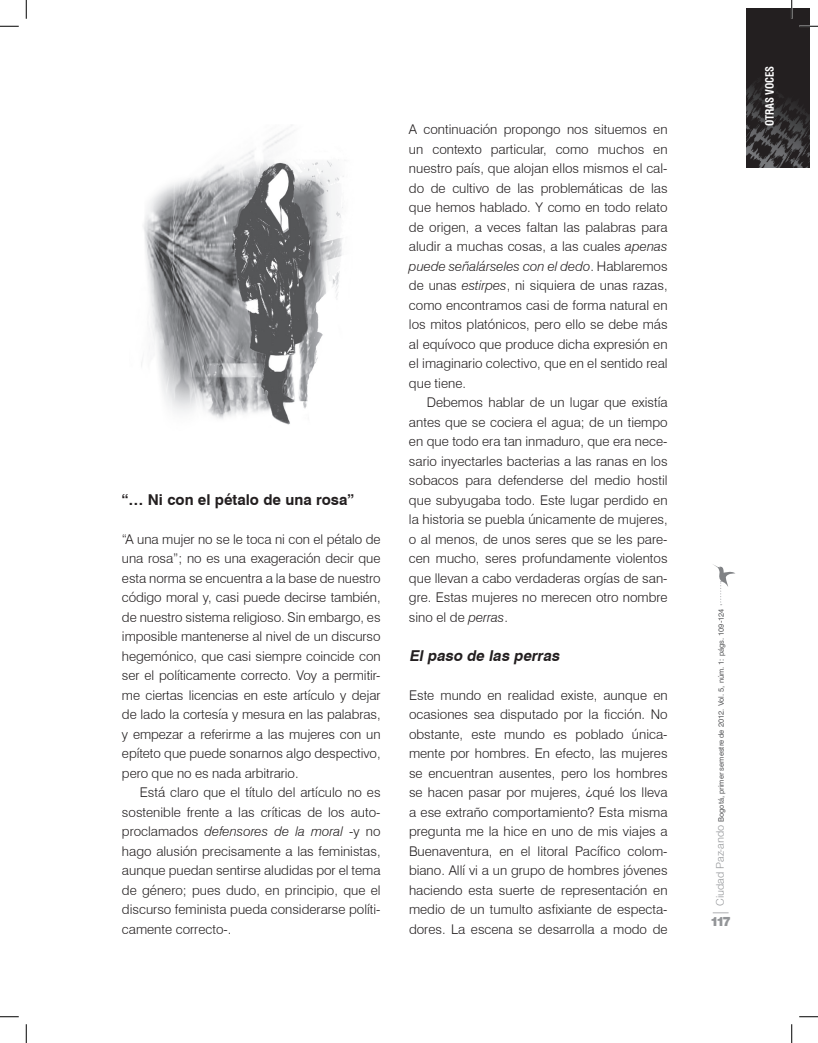
<style>
.page{position:relative;width:818px;height:1043px;background:#fff}
.page>*{position:absolute;margin:0;border:0;box-sizing:border-box;transform-origin:0 0}
.t1{font:700 15px "Swiss 721 BT";color:#231f20}
.t2{font:italic 700 15px "Swiss 721 BT";color:#231f20}
.t3{font:900 13.75px "Sans";color:#939598}
.t4{font:300 13.38px/19.5px "Swiss 721 BT";color:#231f20;text-align:justify}
.t5{font:700 condensed 11.25px "Swiss 721 BT";letter-spacing:-.01em;color:#fff;scale:.96 1}
.t6{font:7.5px "Sans";color:#57585a}
.s1{font-style:italic}
.s2{font-weight:300;font-size:11.25px;color:#939598}
</style>
<div class="page">
<svg style="left:712px;top:912px;width:16px;height:1px"></svg>
<img style="left:746px;top:9px;width:63px;height:159px">
<svg style="left:713px;top:564px;width:22px;height:41px"></svg>
<img style="left:141px;top:125px;width:203px;height:300px">
<svg style="left:0;top:25px;width:19px;height:2px"></svg>
<svg style="left:799px;top:25px;width:19px;height:2px"></svg>
<svg style="left:0;top:1016px;width:19px;height:1px"></svg>
<svg style="left:799px;top:1016px;width:19px;height:1px"></svg>
<svg style="left:25px;top:0;width:2px;height:19px"></svg>
<svg style="left:25px;top:1024px;width:2px;height:18px"></svg>
<svg style="left:790px;top:0;width:2px;height:19px"></svg>
<svg style="left:791px;top:1024px;width:1px;height:18px"></svg>
<p class="t1" style="left:122px;top:490px;width:234px">“… Ni con el pétalo de una rosa”</p>
<p class="t4" style="left:122px;top:529px;width:260px">“A una mujer no se le toca ni con el pétalo de una rosa”; no es una exageración decir que esta norma se encuentra a la base de nuestro código moral y, casi puede decirse también, de nuestro sistema religioso. Sin embargo, es imposible mantenerse al nivel de un discurso hegemónico, que casi siempre coincide con ser el políticamente correcto. Voy a permitir&shy;me ciertas licencias en este artículo y dejar de lado la cortesía y mesura en las palabras, y empezar a referirme a las mujeres con un epíteto que puede sonarnos algo despectivo, pero que no es nada arbitrario.</p>
<p class="t4" style="left:122px;top:782px;width:260px;text-indent:18px">Está claro que el título del artículo no es sostenible frente a las críticas de los auto&shy;proclamados <span class="s1">defensores de la moral</span> -y no hago alusión precisamente a las feministas, aunque puedan sentirse aludidas por el tema de género; pues dudo, en principio, que el discurso feminista pueda considerarse políti&shy;camente correcto-.</p>
<p class="t4" style="left:409px;top:120px;width:260px">A continuación propongo nos situemos en un contexto particular, como muchos en nuestro país, que alojan ellos mismos el cal&shy;do de cultivo de las problemáticas de las que hemos hablado. Y como en todo relato de origen, a veces faltan las palabras para aludir a muchas cosas, a las cuales <span class="s1">apenas puede señalárseles con el dedo</span>. Hablaremos de unas <span class="s1">estirpes</span>, ni siquiera de unas razas, como encontramos casi de forma natural en los mitos platónicos, pero ello se debe más al equívoco que produce dicha expresión en el imaginario colectivo, que en el sentido real que tiene.</p>
<p class="t4" style="left:409px;top:393px;width:260px;text-indent:18px">Debemos hablar de un lugar que existía antes que se cociera el agua; de un tiempo en que todo era tan inmaduro, que era nece&shy;sario inyectarles bacterias a las ranas en los sobacos para defenderse del medio hostil que subyugaba todo. Este lugar perdido en la historia se puebla únicamente de mujeres, o al menos, de unos seres que se les pare&shy;cen mucho, seres profundamente violentos que llevan a cabo verdaderas orgías de san&shy;gre. Estas mujeres no merecen otro nombre sino el de <span class="s1">perras</span>.</p>
<p class="t2" style="left:409px;top:646px;width:155px">El paso de las perras</p>
<p class="t4" style="left:409px;top:685px;width:260px">Este mundo en realidad existe, aunque en ocasiones sea disputado por la ficción. No obstante, este mundo es poblado única&shy;mente por hombres. En efecto, las mujeres se encuentran ausentes, pero los hombres se hacen pasar por mujeres, ¿qué los lleva a ese extraño comportamiento? Esta misma pregunta me la hice en uno de mis viajes a Buenaventura, en el litoral Pacífico colom&shy;biano. Allí vi a un grupo de hombres jóvenes haciendo esta suerte de representación en medio de un tumulto asfixiante de especta&shy;dores. La escena se desarrolla a modo de</p>
<p class="t5" style="left:762px;top:126px;width:65px;rotate:-90deg">OTRAS VOCES</p>
<p class="t5" style="left:763px;top:119px;width:49px;rotate:-90deg">EDITORIAL</p>
<p class="t6" style="left:716px;top:905px;width:299px;rotate:-90deg"><span class="s2">Ciudad Paz-ando</span> Bogotá, primer semestre de 2012. Vol. 5, núm. 1: págs. 109-124</p>
<p class="t3" style="left:710px;top:913px;width:22px">117</p>
</div>
